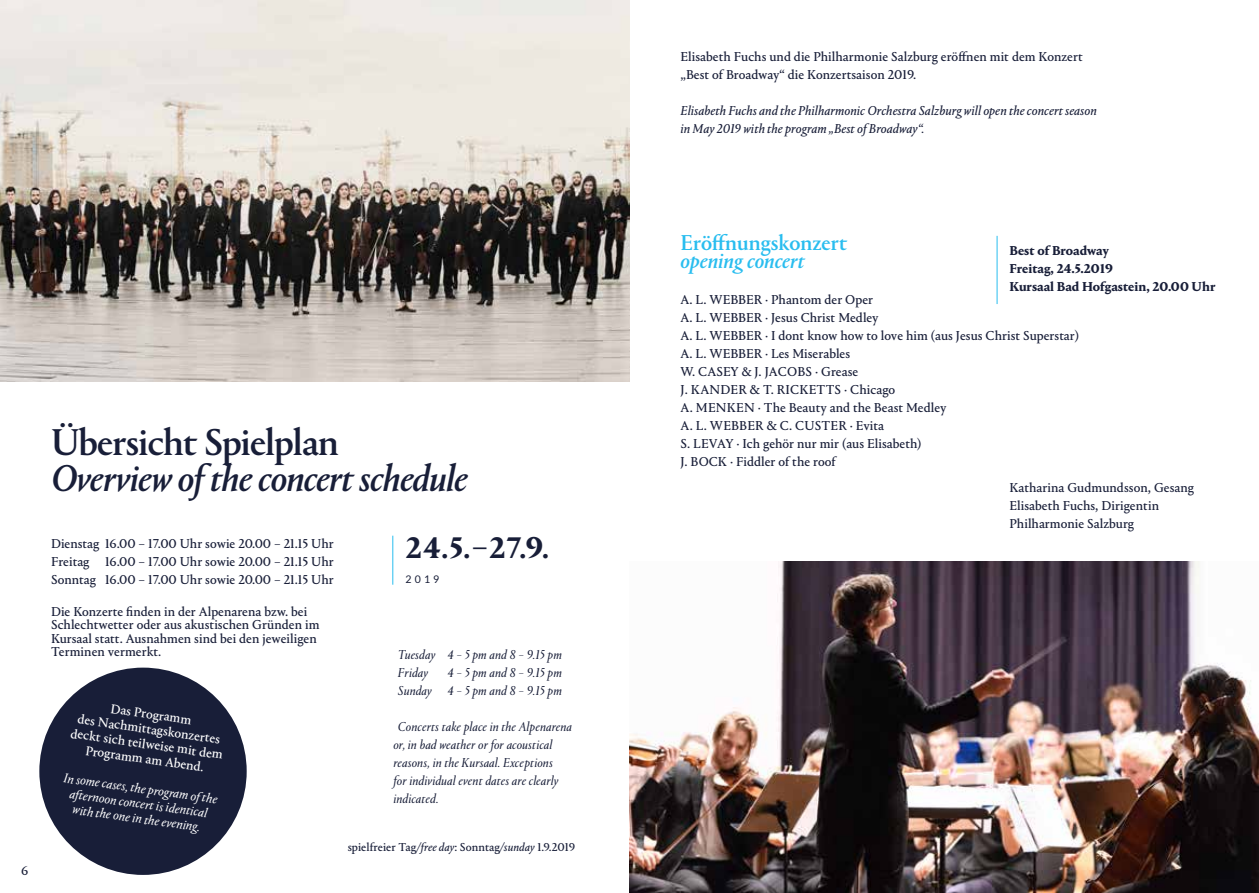
<style>
.page{position:relative;width:1259px;height:893px;background:#fff}
.page>*{position:absolute;margin:0;border:0;box-sizing:border-box;transform-origin:0 0}
.t1{font:italic 500 39px "Portrait LF";letter-spacing:-.02em;color:#181e38}
.t2{font:500 39px "Portrait LF";letter-spacing:-.02em;color:#181e38}
.t3{font:700 31.2px "Portrait LF";color:#181e38}
.t4{font:500 22.5px "Portrait LF";color:#29bdef}
.t5{font:italic 500 22.5px "Portrait LF";color:#29bdef}
.t6{font:13.5px/18px "Portrait Text LF Regular 2";color:#181e38}
.t7{font:italic 13.5px/18px "Portrait LF";letter-spacing:.005em;color:#181e38}
.t8{font:italic 13.5px/18px "Portrait Text LF Regular 2";color:#181e38}
.t9{font:italic 13.5px/15px "Portrait Text LF";color:#fff;text-align:center}
.t10{font:13.5px/15px "Portrait Text LF Regular 2";color:#fff;text-align:center}
.t11{font:700 13.5px/18px "Portrait Text LF";color:#181e38}
.t12{font:12px "Portrait Text LF Regular 2";color:#181e38}
.t13{font:10.5px "Lato";color:#181e38}
.s1{font-style:italic}
</style>
<div class="page">
<hr style="left:392px;top:536px;width:1px;height:49px;background:#29bdef">
<img style="left:0;top:0;width:629px;height:381px">
<img style="left:629px;top:561px;width:630px;height:332px">
<hr style="left:996px;top:236px;width:1px;height:68px;background:#29bdef">
<div style="left:39px;top:668px;width:208px;height:207px;background:#181e38;border-radius:50%"></div>
<p class="t6" style="left:21px;top:861px;width:9px">6</p>
<h1 class="t2" style="left:51px;top:416px;width:289px">Übersicht Spielplan</h1>
<h1 class="t1" style="left:51px;top:452px;width:419px">Overview of the concert schedule</h1>
<p class="t6" style="left:51px;top:534px;width:284px;text-align:justify">Dienstag 16.00 – 17.00 Uhr sowie 20.00 – 21.15 Uhr Freitag 16.00 – 17.00 Uhr sowie 20.00 – 21.15 Uhr Sonntag 16.00 – 17.00 Uhr sowie 20.00 – 21.15 Uhr</p>
<p class="t6" style="left:51px;top:604px;width:270px;line-height:13.5px">Die Konzerte finden in der Alpenarena bzw. bei Schlechtwetter oder aus akustischen Gründen im Kursaal statt. Ausnahmen sind bei den jeweiligen Terminen vermerkt.</p>
<p class="t10" style="left:76px;top:695px;width:155px;rotate:8deg">Das Programm<br>des Nachmittagskonzertes deckt sich teilweise mit dem<br>Programm am Abend.</p>
<p class="t9" style="left:65px;top:769px;width:157px;rotate:8deg">In some cases, the program of the afternoon concert is identical with the one in the evening.</p>
<h2 class="t3" style="left:406px;top:526px;width:145px">24.5.–27.9.</h2>
<p class="t13" style="left:405px;top:574px;width:35px">2019</p>
<p class="t7" style="left:398px;top:645px;width:165px">Tuesday 4 – 5 pm and 8 – 9.15 pm<br>Friday</p>
<p class="t7" style="left:398px;top:663px;width:165px;text-align:right">4 – 5 pm and 8 – 9.15 pm<br>Sunday 4 – 5 pm and 8 – 9.15 pm</p>
<p class="t7" style="left:393px;top:717px;width:180px;text-indent:4px">Concerts take place in the Alpenarena or, in bad weather or for acoustical reasons, in the Kursaal. Exceptions<br>for individual event dates are clearly indicated.</p>
<p class="t12" style="left:348px;top:838px;width:229px">spielfreier Tag<span class="s1">/free day</span>: Sonntag<span class="s1">/sunday</span> 1.9.2019</p>
<p class="t6" style="left:680px;top:47px;width:404px">Elisabeth Fuchs und die Philharmonie Salzburg eröffnen mit dem Konzert „Best of Broadway“ die Konzertsaison 2019.</p>
<p class="t8" style="left:680px;top:101px;width:418px">Elisabeth Fuchs and the Philharmonic Orchestra Salzburg will open the concert season in May 2019 with the program „Best of Broadway“.</p>
<h3 class="t4" style="left:680px;top:228px;width:168px">Eröffnungskonzert</h3>
<h3 class="t5" style="left:680px;top:245px;width:126px">opening concert</h3>
<p class="t6" style="left:680px;top:290px;width:400px">A. L. WEBBER · Phantom der Oper<br>A. L. WEBBER · Jesus Christ Medley<br>A. L. WEBBER · I dont know how to love him (aus Jesus Christ Superstar)<br>A. L. WEBBER · Les Miserables<br>W. CASEY &amp; J. JACOBS · Grease<br>J. KANDER &amp; T. RICKETTS · Chicago<br>A. MENKEN · The Beauty and the Beast Medley<br>A. L. WEBBER &amp; C. CUSTER · Evita<br>S. LEVAY · Ich gehör nur mir (aus Elisabeth)<br>J. BOCK · Fiddler of the roof</p>
<p class="t6" style="left:1009px;top:478px;width:186px">Katharina Gudmundsson, Gesang<br>Elisabeth Fuchs, Dirigentin<br>Philharmonie Salzburg</p>
<p class="t11" style="left:1009px;top:240px;width:208px">Best of Broadway<br>Freitag, 24.5.2019<br>Kursaal Bad Hofgastein, 20.00 Uhr</p>
</div>
